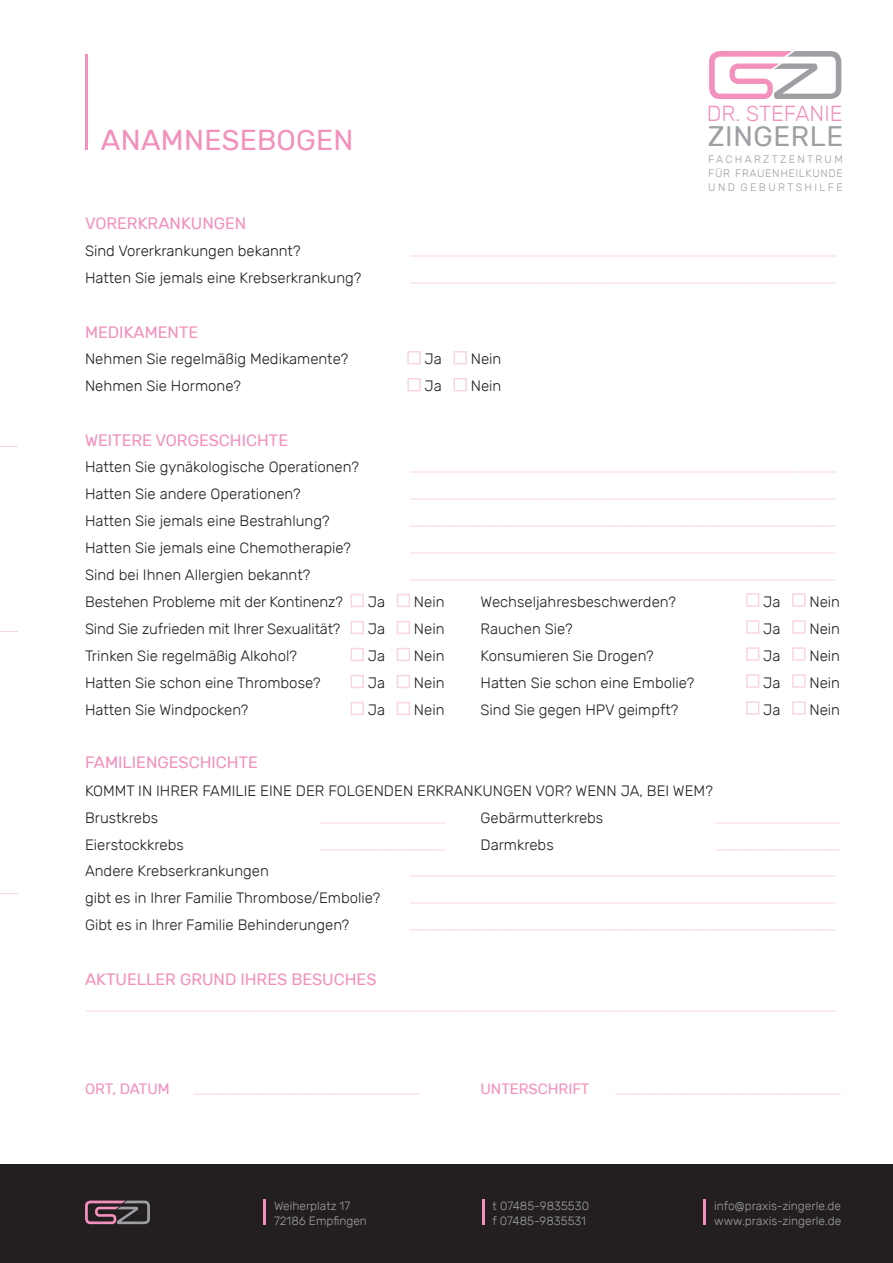
<style>
.page{position:relative;width:893px;height:1263px;background:#fff}
.page>*{position:absolute;margin:0;border:0;box-sizing:border-box;transform-origin:0 0}
.t1{font:28.8px "Rubik";letter-spacing:.01em;color:#f390bc}
.t2{font:28.2px "Rubik";letter-spacing:.025em;color:#9d9fa2}
.t3{font:300 21.75px "Rubik";color:#f390bc}
.t4{font:16.5px "Rubik";color:#f390bc}
.t5{font:300 15px "Rubik";color:#231f20}
.t6{font:300 15px "Rubik";color:#fad5e5}
.t7{font:15px "Rubik";color:#f390bc}
.t8{font:300 12px/15px "Rubik";color:#9d9fa2}
.t9{font:300 10.8px/14.1px "Rubik";letter-spacing:.215em;color:#9d9fa2;text-align:justify}
</style>
<div class="page">
<div style="left:0;top:1164px;width:893px;height:99px;background:#231f20"></div>
<svg style="left:0;top:446px;width:17px;height:1px"></svg>
<svg style="left:0;top:893px;width:17px;height:1px"></svg>
<svg style="left:0;top:631px;width:17px;height:1px"></svg>
<div style="left:407px;top:351px;width:14px;height:13px;border:2px solid #fad5e5"></div>
<div style="left:453px;top:351px;width:14px;height:13px;border:2px solid #fad5e5"></div>
<div style="left:407px;top:378px;width:14px;height:13px;border:2px solid #fad5e5"></div>
<div style="left:453px;top:378px;width:14px;height:13px;border:2px solid #fad5e5"></div>
<hr style="left:263px;top:1199px;width:3px;height:26px;background:#f390bc">
<hr style="left:482px;top:1199px;width:2px;height:26px;background:#f390bc">
<hr style="left:704px;top:1199px;width:2px;height:26px;background:#f390bc">
<hr style="left:85px;top:54px;width:2px;height:95px;background:#f390bc">
<div style="left:351px;top:594px;width:13px;height:13px;border:2px solid #fad5e5"></div>
<div style="left:397px;top:594px;width:13px;height:13px;border:2px solid #fad5e5"></div>
<div style="left:351px;top:621px;width:13px;height:13px;border:2px solid #fad5e5"></div>
<div style="left:397px;top:621px;width:13px;height:13px;border:2px solid #fad5e5"></div>
<div style="left:351px;top:648px;width:13px;height:13px;border:2px solid #fad5e5"></div>
<div style="left:397px;top:648px;width:13px;height:13px;border:2px solid #fad5e5"></div>
<div style="left:351px;top:675px;width:13px;height:13px;border:2px solid #fad5e5"></div>
<div style="left:397px;top:675px;width:13px;height:13px;border:2px solid #fad5e5"></div>
<div style="left:351px;top:702px;width:13px;height:13px;border:2px solid #fad5e5"></div>
<div style="left:397px;top:702px;width:13px;height:13px;border:2px solid #fad5e5"></div>
<div style="left:746px;top:593px;width:13px;height:14px;border:2px solid #fad5e5"></div>
<div style="left:792px;top:593px;width:13px;height:14px;border:2px solid #fad5e5"></div>
<div style="left:746px;top:620px;width:13px;height:14px;border:2px solid #fad5e5"></div>
<div style="left:792px;top:620px;width:13px;height:14px;border:2px solid #fad5e5"></div>
<div style="left:746px;top:647px;width:13px;height:14px;border:2px solid #fad5e5"></div>
<div style="left:792px;top:647px;width:13px;height:14px;border:2px solid #fad5e5"></div>
<div style="left:746px;top:674px;width:13px;height:14px;border:2px solid #fad5e5"></div>
<div style="left:792px;top:674px;width:13px;height:14px;border:2px solid #fad5e5"></div>
<div style="left:746px;top:701px;width:13px;height:14px;border:2px solid #fad5e5"></div>
<div style="left:792px;top:701px;width:13px;height:14px;border:2px solid #fad5e5"></div>
<svg style="left:85px;top:1200px;width:65px;height:24px"></svg>
<svg style="left:709px;top:51px;width:132px;height:48px"></svg>
<h1 class="t1" style="left:101px;top:124px;width:254px">ANAMNESEBOGEN</h1>
<p class="t4" style="left:85px;top:214px;width:163px">VORERKRANKUNGEN</p>
<h3 class="t3" style="left:707px;top:101px;width:137px">DR. STEFANIE</h3>
<h2 class="t2" style="left:708px;top:120px;width:137px">ZINGERLE</h2>
<p class="t9" style="left:708px;top:152px;width:136px">FACHARZTZENTRUM FÜR FRAUENHEILKUNDE UND GEBURTSHILFE</p>
<p class="t5" style="left:85px;top:242px;width:217px">Sind Vorerkrankungen bekannt?</p>
<p class="t6" style="left:409px;top:242px;width:429px">_______________________________________________</p>
<p class="t5" style="left:85px;top:269px;width:278px">Hatten Sie jemals eine Krebserkrankung?</p>
<p class="t6" style="left:409px;top:269px;width:429px">_______________________________________________</p>
<p class="t4" style="left:85px;top:323px;width:115px">MEDIKAMENTE</p>
<p class="t5" style="left:85px;top:351px;width:265px">Nehmen Sie regelmäßig Medikamente?</p>
<p class="t5" style="left:425px;top:351px;width:19px">Ja</p>
<p class="t5" style="left:471px;top:351px;width:32px">Nein</p>
<p class="t5" style="left:85px;top:378px;width:157px">Nehmen Sie Hormone?</p>
<p class="t5" style="left:425px;top:378px;width:19px">Ja</p>
<p class="t5" style="left:471px;top:378px;width:32px">Nein</p>
<p class="t4" style="left:85px;top:431px;width:205px">WEITERE VORGESCHICHTE</p>
<p class="t5" style="left:85px;top:458px;width:275px">Hatten Sie gynäkologische Operationen?</p>
<p class="t6" style="left:409px;top:458px;width:429px">_______________________________________________</p>
<p class="t5" style="left:85px;top:485px;width:217px">Hatten Sie andere Operationen?</p>
<p class="t6" style="left:409px;top:485px;width:429px">_______________________________________________</p>
<p class="t5" style="left:85px;top:512px;width:246px">Hatten Sie jemals eine Bestrahlung?</p>
<p class="t6" style="left:409px;top:512px;width:429px">_______________________________________________</p>
<p class="t5" style="left:85px;top:539px;width:268px">Hatten Sie jemals eine Chemotherapie?</p>
<p class="t6" style="left:409px;top:539px;width:429px">_______________________________________________</p>
<p class="t5" style="left:85px;top:566px;width:227px">Sind bei Ihnen Allergien bekannt?</p>
<p class="t6" style="left:409px;top:566px;width:429px">_______________________________________________</p>
<p class="t5" style="left:85px;top:594px;width:259px">Bestehen Probleme mit der Kontinenz?</p>
<p class="t5" style="left:368px;top:594px;width:19px">Ja</p>
<p class="t5" style="left:414px;top:594px;width:32px">Nein</p>
<p class="t5" style="left:85px;top:621px;width:257px">Sind Sie zufrieden mit Ihrer Sexualität?</p>
<p class="t5" style="left:368px;top:621px;width:19px">Ja</p>
<p class="t5" style="left:414px;top:621px;width:32px">Nein</p>
<p class="t5" style="left:85px;top:648px;width:214px">Trinken Sie regelmäßig Alkohol?</p>
<p class="t5" style="left:368px;top:648px;width:19px">Ja</p>
<p class="t5" style="left:414px;top:648px;width:32px">Nein</p>
<p class="t5" style="left:85px;top:675px;width:237px">Hatten Sie schon eine Thrombose?</p>
<p class="t5" style="left:368px;top:675px;width:19px">Ja</p>
<p class="t5" style="left:414px;top:675px;width:32px">Nein</p>
<p class="t5" style="left:85px;top:702px;width:165px">Hatten Sie Windpocken?</p>
<p class="t5" style="left:368px;top:702px;width:19px">Ja</p>
<p class="t5" style="left:414px;top:702px;width:32px">Nein</p>
<p class="t4" style="left:85px;top:754px;width:174px">FAMILIENGESCHICHTE</p>
<p class="t5" style="left:480px;top:593px;width:197px">Wechseljahresbeschwerden?</p>
<p class="t5" style="left:763px;top:593px;width:19px">Ja</p>
<p class="t5" style="left:809px;top:593px;width:32px">Nein</p>
<p class="t5" style="left:480px;top:620px;width:94px">Rauchen Sie?</p>
<p class="t5" style="left:763px;top:620px;width:19px">Ja</p>
<p class="t5" style="left:809px;top:620px;width:32px">Nein</p>
<p class="t5" style="left:480px;top:647px;width:175px">Konsumieren Sie Drogen?</p>
<p class="t5" style="left:763px;top:647px;width:19px">Ja</p>
<p class="t5" style="left:809px;top:647px;width:32px">Nein</p>
<p class="t5" style="left:480px;top:674px;width:215px">Hatten Sie schon eine Embolie?</p>
<p class="t5" style="left:763px;top:674px;width:19px">Ja</p>
<p class="t5" style="left:809px;top:674px;width:32px">Nein</p>
<p class="t5" style="left:480px;top:701px;width:199px">Sind Sie gegen HPV geimpft?</p>
<p class="t5" style="left:763px;top:701px;width:19px">Ja</p>
<p class="t5" style="left:809px;top:701px;width:32px">Nein</p>
<p class="t5" style="left:85px;top:783px;width:629px">KOMMT IN IHRER FAMILIE EINE DER FOLGENDEN ERKRANKUNGEN VOR? WENN JA, BEI WEM?</p>
<p class="t5" style="left:85px;top:810px;width:75px">Brustkrebs</p>
<p class="t6" style="left:319px;top:810px;width:129px">______________</p>
<p class="t5" style="left:85px;top:837px;width:100px">Eierstockkrebs</p>
<p class="t6" style="left:319px;top:837px;width:129px">______________</p>
<p class="t5" style="left:480px;top:810px;width:124px">Gebärmutterkrebs</p>
<p class="t6" style="left:714px;top:810px;width:129px">______________</p>
<p class="t5" style="left:480px;top:837px;width:75px">Darmkrebs</p>
<p class="t6" style="left:714px;top:837px;width:129px">______________</p>
<p class="t5" style="left:85px;top:863px;width:185px">Andere Krebserkrankungen</p>
<p class="t6" style="left:409px;top:863px;width:429px">_______________________________________________</p>
<p class="t5" style="left:85px;top:890px;width:297px">gibt es in Ihrer Familie Thrombose/Embolie?</p>
<p class="t6" style="left:409px;top:890px;width:429px">_______________________________________________</p>
<p class="t5" style="left:85px;top:917px;width:266px">Gibt es in Ihrer Familie Behinderungen?</p>
<p class="t6" style="left:409px;top:917px;width:429px">_______________________________________________</p>
<p class="t4" style="left:85px;top:970px;width:293px">AKTUELLER GRUND IHRES BESUCHES</p>
<p class="t6" style="left:85px;top:998px;width:754px">___________________________________________________________________________________</p>
<p class="t7" style="left:85px;top:1081px;width:86px">ORT, DATUM</p>
<p class="t6" style="left:193px;top:1080px;width:230px">_________________________</p>
<p class="t7" style="left:480px;top:1081px;width:111px">UNTERSCHRIFT</p>
<p class="t6" style="left:614px;top:1080px;width:230px">_________________________</p>
<p class="t8" style="left:274px;top:1199px;width:94px">Weiherplatz 17<br>72186 Empfingen</p>
<p class="t8" style="left:493px;top:1199px;width:98px">t 07485-9835530 f 07485-9835531</p>
<p class="t8" style="left:714px;top:1199px;width:129px">info@praxis-zingerle.de www.praxis-zingerle.de</p>
</div>
